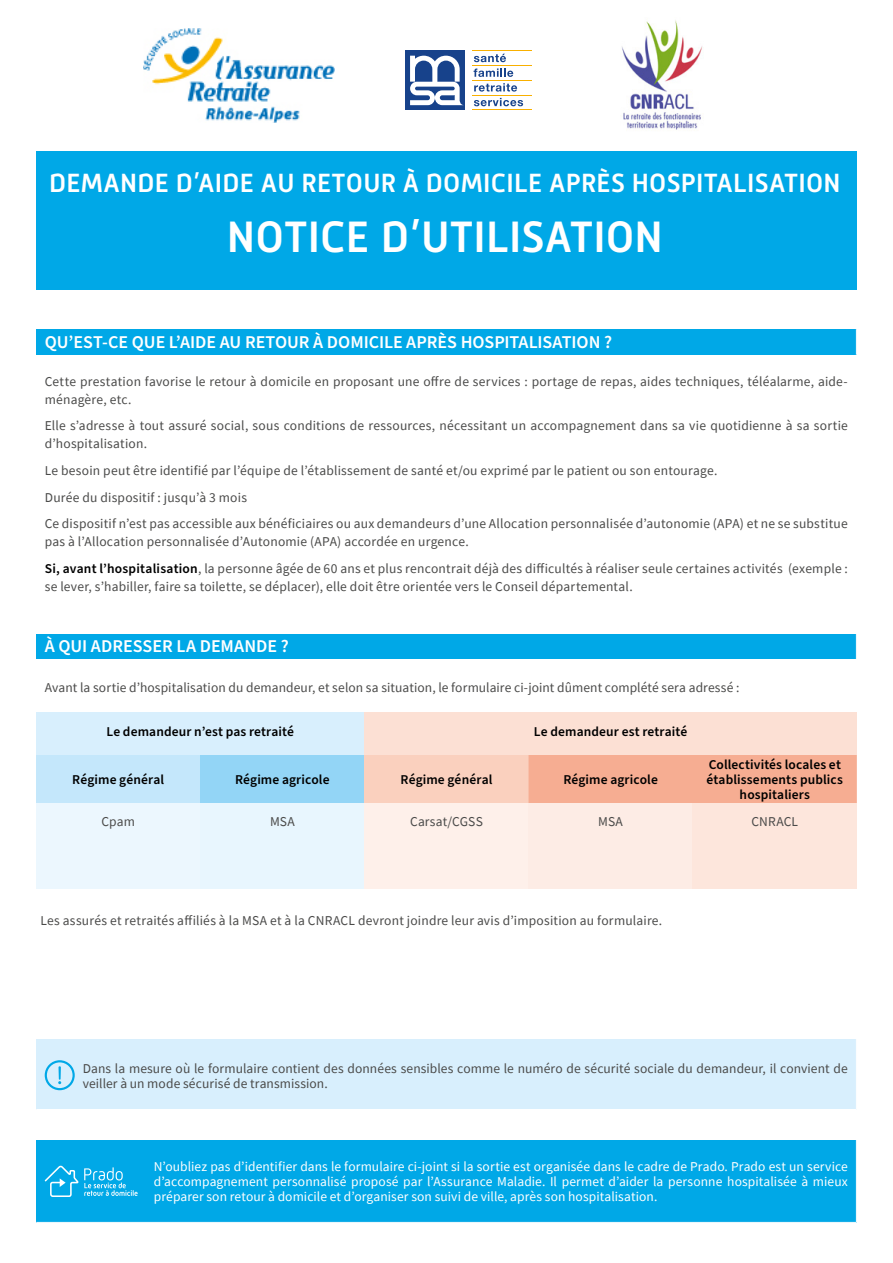
<style>
.page{position:relative;width:893px;height:1263px;background:#fff}
.page>*{position:absolute;margin:0;border:0;box-sizing:border-box;transform-origin:0 0}
.t1{font:500 45px "Mic 32 New";letter-spacing:.005em;color:#fff}
.t2{font:500 27px "Mic 32 New";letter-spacing:.01em;color:#fff}
.t3{font:600 18px "Source Sans Pro";color:#fff}
.t4{font:13.5px/26.5px "Source Sans Pro";letter-spacing:.015em;color:#4a4a49}
.t5{font:13.5px/15px "Source Sans Pro";letter-spacing:.005em;color:#fff;text-align:justify}
.t6{font:600 13.5px/15px "Source Sans Pro";letter-spacing:.01em;color:#000;text-align:center}
.s1{font-weight:600;color:#000}
</style>
<div class="page">
<div style="left:36px;top:151px;width:821px;height:138px;background:#00a8e7"></div>
<div style="left:36px;top:329px;width:820px;height:26px;background:#00a8e7"></div>
<svg style="left:856px;top:329px;width:1px;height:26px"></svg>
<div style="left:36px;top:634px;width:820px;height:25px;background:#00a8e7"></div>
<svg style="left:856px;top:634px;width:1px;height:25px"></svg>
<div style="left:36px;top:712px;width:328px;height:43px;background:#d8effd"></div>
<div style="left:364px;top:712px;width:493px;height:43px;background:#fce0d4"></div>
<div style="left:36px;top:755px;width:164px;height:48px;background:#c4e7fb"></div>
<div style="left:200px;top:755px;width:164px;height:48px;background:#93d5f6"></div>
<div style="left:364px;top:755px;width:165px;height:48px;background:#fad0be"></div>
<div style="left:529px;top:755px;width:328px;height:48px;background:#f6ad92"></div>
<div style="left:36px;top:803px;width:164px;height:85px;background:#ecf7fe"></div>
<div style="left:200px;top:803px;width:164px;height:85px;background:#e8f6fe"></div>
<div style="left:364px;top:803px;width:165px;height:85px;background:#fef0ea"></div>
<div style="left:529px;top:803px;width:164px;height:85px;background:#fdece5"></div>
<div style="left:693px;top:803px;width:164px;height:85px;background:#fde6dc"></div>
<div style="left:36px;top:1039px;width:820px;height:70px;background:#d8effd"></div>
<svg style="left:45px;top:1060px;width:30px;height:30px"></svg>
<div style="left:36px;top:1140px;width:820px;height:82px;background:#00a8e7"></div>
<svg style="left:44px;top:1165px;width:94px;height:32px"></svg>
<svg style="left:474px;top:54px;width:32px;height:8px"></svg>
<svg style="left:474px;top:68px;width:39px;height:9px"></svg>
<svg style="left:474px;top:83px;width:43px;height:9px"></svg>
<svg style="left:474px;top:98px;width:49px;height:8px"></svg>
<hr style="left:472px;top:51px;width:60px;height:1px;background:#f9b000">
<hr style="left:472px;top:65px;width:60px;height:1px;background:#f9b000">
<hr style="left:472px;top:80px;width:60px;height:1px;background:#f9b000">
<hr style="left:472px;top:95px;width:60px;height:1px;background:#f9b000">
<hr style="left:472px;top:109px;width:60px;height:1px;background:#f9b000">
<div style="left:405px;top:51px;width:60px;height:59px;background:#17428b"></div>
<svg style="left:410px;top:56px;width:53px;height:49px"></svg>
<img style="left:622px;top:20px;width:81px;height:110px">
<img style="left:143px;top:28px;width:191px;height:94px">
<h2 class="t2" style="left:49px;top:168px;width:793px">DEMANDE D’AIDE AU RETOUR À DOMICILE APRÈS HOSPITALISATION</h2>
<h1 class="t1" style="left:227px;top:211px;width:438px">NOTICE D’UTILISATION</h1>
<h3 class="t3" style="left:45px;top:329px;width:569px">QU’EST-CE QUE L’AIDE AU RETOUR À DOMICILE APRÈS HOSPITALISATION ?</h3>
<p class="t4" style="left:45px;top:372px;width:804px;line-height:18px">Cette prestation favorise le retour à domicile en proposant une offre de services : portage de repas, aides techniques, téléalarme, aide&shy;ménagère, etc.</p>
<p class="t4" style="left:45px;top:417px;width:805px;line-height:18px">Elle s’adresse à tout assuré social, sous conditions de ressources, nécessitant un accompagnement dans sa vie quotidienne à sa sortie d’hospitalisation.</p>
<p class="t4" style="left:45px;top:457px;width:805px">Le besoin peut être identifié par l’équipe de l’établissement de santé et/ou exprimé par le patient ou son entourage.<br>Durée du dispositif : jusqu’à 3 mois<br>Ce dispositif n’est pas accessible aux bénéficiaires ou aux demandeurs d’une Allocation personnalisée d’autonomie (APA) et ne se substitue</p>
<p class="t4" style="left:45px;top:528px;width:805px">pas à l’Allocation personnalisée d’Autonomie (APA) accordée en urgence.<br><span class="s1">Si, avant l’hospitalisation</span>, la personne âgée de 60 ans et plus rencontrait déjà des difficultés à réaliser seule certaines activités (exemple :</p>
<p class="t4" style="left:45px;top:573px;width:589px">se lever, s’habiller, faire sa toilette, se déplacer), elle doit être orientée vers le Conseil départemental.</p>
<h3 class="t3" style="left:45px;top:634px;width:246px">À QUI ADRESSER LA DEMANDE ?</h3>
<p class="t4" style="left:45px;top:674px;width:696px">Avant la sortie d’hospitalisation du demandeur, et selon sa situation, le formulaire ci-joint dûment complété sera adressé :</p>
<p class="t6" style="left:107px;top:725px;width:189px">Le demandeur n’est pas retraité</p>
<p class="t6" style="left:534px;top:725px;width:155px">Le demandeur est retraité</p>
<p class="t6" style="left:72px;top:772px;width:93px">Régime général</p>
<p class="t6" style="left:235px;top:772px;width:96px">Régime agricole</p>
<p class="t6" style="left:401px;top:772px;width:93px">Régime général</p>
<p class="t6" style="left:563px;top:772px;width:96px">Régime agricole</p>
<p class="t6" style="left:706px;top:757px;width:138px">Collectivités locales et établissements publics hospitaliers</p>
<p class="t4" style="left:102px;top:808px;width:35px">Cpam</p>
<p class="t4" style="left:270px;top:808px;width:26px">MSA</p>
<p class="t4" style="left:410px;top:808px;width:74px">Carsat/CGSS</p>
<p class="t4" style="left:598px;top:808px;width:26px">MSA</p>
<p class="t4" style="left:751px;top:808px;width:48px">CNRACL</p>
<p class="t4" style="left:40px;top:907px;width:623px">Les assurés et retraités affiliés à la MSA et à la CNRACL devront joindre leur avis d’imposition au formulaire.</p>
<p class="t4" style="left:83px;top:1061px;width:766px;line-height:15px">Dans la mesure où le formulaire contient des données sensibles comme le numéro de sécurité sociale du demandeur, il convient de veiller à un mode sécurisé de transmission.</p>
<p class="t5" style="left:154px;top:1159px;width:696px">N’oubliez pas d’identifier dans le formulaire ci-joint si la sortie est organisée dans le cadre de Prado. Prado est un service d’accompagnement personnalisé proposé par l’Assurance Maladie. Il permet d’aider la personne hospitalisée à mieux préparer son retour à domicile et d’organiser son suivi de ville, après son hospitalisation.</p>
</div>
